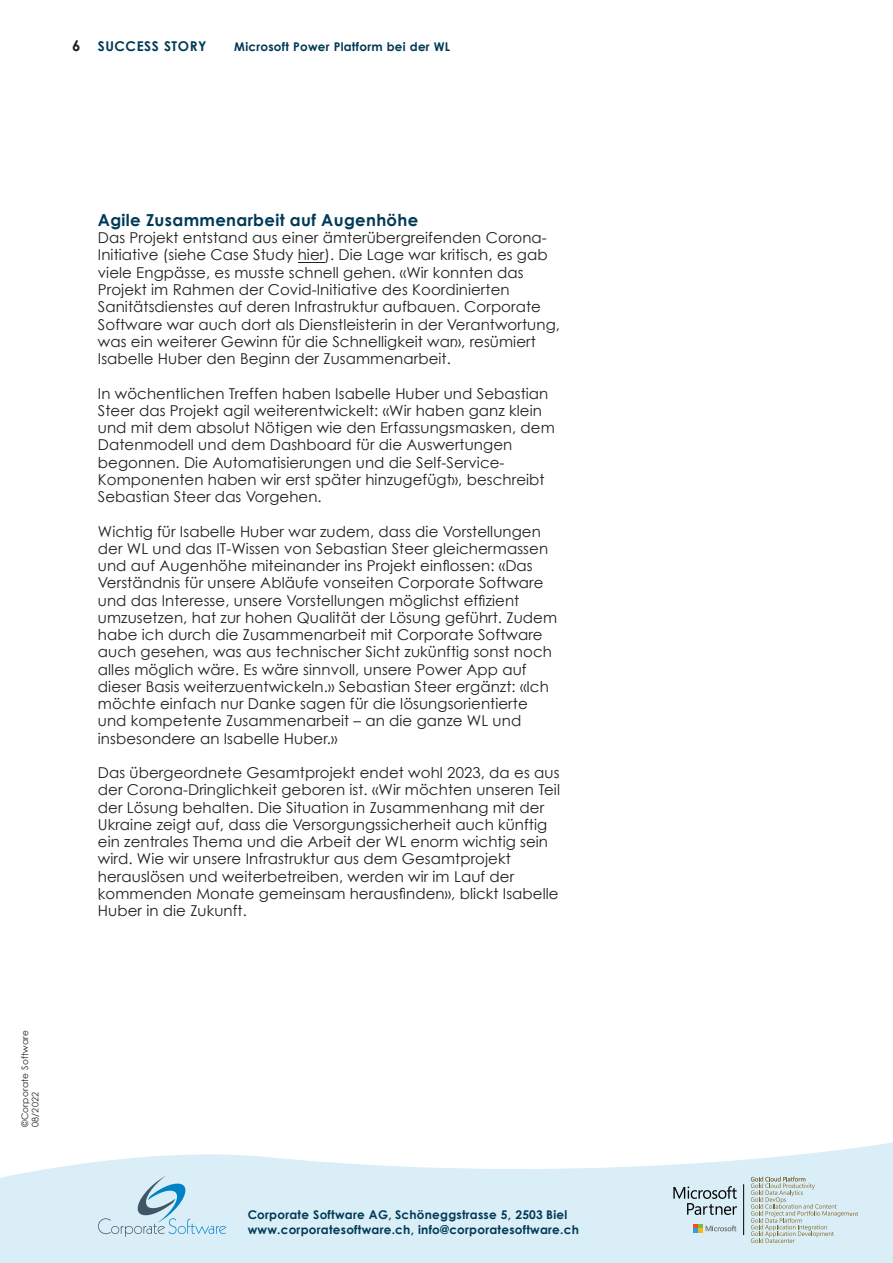
<style>
.page{position:relative;width:893px;height:1263px;background:#fff}
.page>*{position:absolute;margin:0;border:0;box-sizing:border-box;transform-origin:0 0}
.t1{font:700 16.5px "Century Gothic";letter-spacing:.02em;color:#003a57}
.t2{font:15px/17.2px "Century Gothic";letter-spacing:.005em;color:#231f20}
.t3{font:700 13.5px "Century Gothic";letter-spacing:.04em;color:#003a57}
.t4{font:700 12px/15px "Century Gothic";letter-spacing:.02em;color:#003a57}
.t5{font:9px/10.5px "Century Gothic";letter-spacing:.02em;color:#231f20}
.s1{font-size:15px;color:#231f20}
</style>
<div class="page">
<svg style="left:0;top:1142px;width:893px;height:121px;fill:#d9eef7"></svg>
<svg style="left:673px;top:1186px;width:64px;height:29px;background:#aabac1"></svg>
<svg style="left:694px;top:1224px;width:42px;height:9px"></svg>
<hr style="left:743px;top:1184px;width:1px;height:51px;background:#000">
<svg style="left:751px;top:1177px;width:107px;height:66px;background:#cedddd"></svg>
<svg style="left:96px;top:1174px;width:138px;height:70px;background:#c8e2ed"></svg>
<svg style="left:298px;top:262px;width:26px;height:1px"></svg>
<p class="t3" style="left:72px;top:41px;width:136px"><span class="s1">6</span> SUCCESS STORY</p>
<p class="t4" style="left:234px;top:40px;width:217px">Microsoft Power Platform bei der WL</p>
<p class="t5" style="left:20px;top:1127px;width:98px;rotate:-90deg">©Corporate Software<br>08/2022</p>
<p class="t1" style="left:98px;top:214px;width:322px">Agile Zusammenarbeit auf Augenhöhe</p>
<p class="t2" style="left:98px;top:231px;width:464px">Das Projekt entstand aus einer ämterübergreifenden Corona-Initiative (siehe Case Study hier). Die Lage war kritisch, es gab viele Engpässe, es musste schnell gehen. «Wir konnten das Projekt im Rahmen der Covid-Initiative des Koordinierten Sanitätsdienstes auf deren Infrastruktur aufbauen. Corporate Software war auch dort als Dienstleisterin in der Verantwortung, was ein weiterer Gewinn für die Schnelligkeit war», resümiert Isabelle Huber den Beginn der Zusammenarbeit.</p>
<p class="t2" style="left:98px;top:386px;width:458px">In wöchentlichen Treffen haben Isabelle Huber und Sebastian Steer das Projekt agil weiterentwickelt: «Wir haben ganz klein und mit dem absolut Nötigen wie den Erfassungsmasken, dem Datenmodell und dem Dashboard für die Auswertungen begonnen. Die Automatisierungen und die Self-Service-Komponenten haben wir erst später hinzugefügt», beschreibt Sebastian Steer das Vorgehen.</p>
<p class="t2" style="left:98px;top:524px;width:461px">Wichtig für Isabelle Huber war zudem, dass die Vorstellungen der WL und das IT-Wissen von Sebastian Steer gleichermassen und auf Augenhöhe miteinander ins Projekt einflossen: «Das Verständnis für unsere Abläufe vonseiten Corporate Software und das Interesse, unsere Vorstellungen möglichst effizient umzusetzen, hat zur hohen Qualität der Lösung geführt. Zudem habe ich durch die Zusammenarbeit mit Corporate Software auch gesehen, was aus technischer Sicht zukünftig sonst noch alles möglich wäre. Es wäre sinnvoll, unsere Power App auf dieser Basis weiterzuentwickeln.» Sebastian Steer ergänzt: «Ich möchte einfach nur Danke sagen für die lösungsorientierte und kompetente Zusammenarbeit – an die ganze WL und insbesondere an Isabelle Huber.»</p>
<p class="t2" style="left:98px;top:765px;width:464px">Das übergeordnete Gesamtprojekt endet wohl 2023, da es aus der Corona-Dringlichkeit geboren ist. «Wir möchten unseren Teil der Lösung behalten. Die Situation in Zusammenhang mit der Ukraine zeigt auf, dass die Versorgungssicherheit auch künftig ein zentrales Thema und die Arbeit der WL enorm wichtig sein wird. Wie wir unsere Infrastruktur aus dem Gesamtprojekt herauslösen und weiterbetreiben, werden wir im Lauf der kommenden Monate gemeinsam herausfinden», blickt Isabelle Huber in die Zukunft.</p>
<p class="t4" style="left:248px;top:1208px;width:333px">Corporate Software AG, Schöneggstrasse 5, 2503 Biel www.corporatesoftware.ch, info@corporatesoftware.ch</p>
</div>
